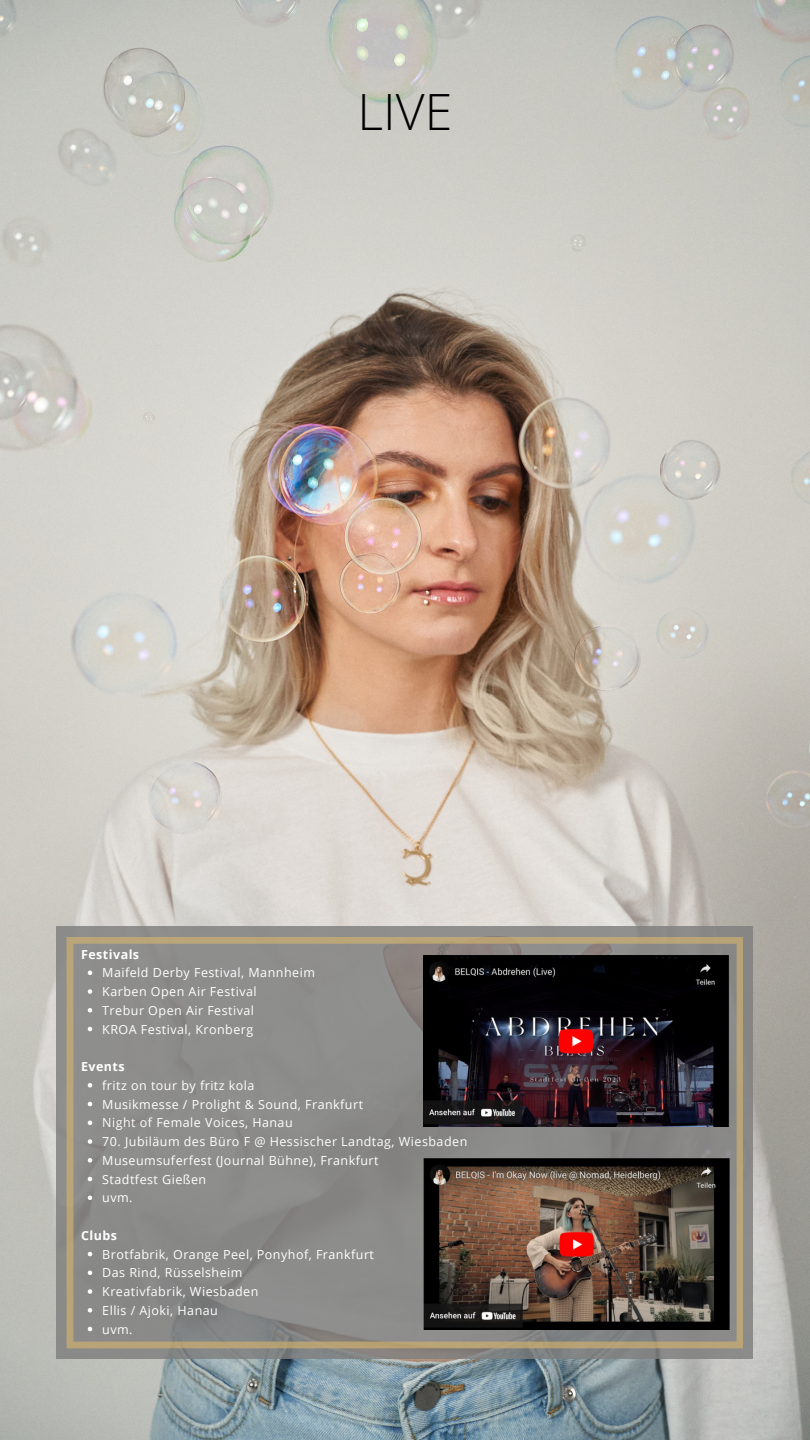
<style>
.page{position:relative;width:810px;height:1440px;background:#fff}
.page>*{position:absolute;margin:0;border:0;box-sizing:border-box;transform-origin:0 0}
.t1{font:300 50px "Open Sans";color:#000}
.t2{font:12.5px "Open Sans";letter-spacing:.04em;color:#fff}
.t3{font:700 12.5px "Open Sans";letter-spacing:.04em;color:#fff}
</style>
<div class="page">
<img style="left:0;top:0;width:810px;height:1440px">
<svg style="left:57px;top:927px;width:696px;height:432px;fill:#8b8b89"></svg>
<svg style="left:67px;top:937px;width:676px;height:411px;fill:#8d8c8b"></svg>
<svg style="left:88px;top:971px;width:4px;height:4px"></svg>
<svg style="left:88px;top:989px;width:4px;height:5px"></svg>
<svg style="left:88px;top:1008px;width:4px;height:5px"></svg>
<svg style="left:88px;top:1027px;width:4px;height:4px"></svg>
<svg style="left:88px;top:1083px;width:4px;height:5px"></svg>
<svg style="left:88px;top:1102px;width:4px;height:4px"></svg>
<svg style="left:88px;top:1121px;width:4px;height:4px"></svg>
<svg style="left:88px;top:1139px;width:4px;height:5px"></svg>
<svg style="left:88px;top:1158px;width:4px;height:5px"></svg>
<svg style="left:88px;top:1177px;width:4px;height:4px"></svg>
<svg style="left:88px;top:1196px;width:4px;height:4px"></svg>
<svg style="left:88px;top:1252px;width:4px;height:4px"></svg>
<svg style="left:88px;top:1271px;width:4px;height:4px"></svg>
<svg style="left:88px;top:1289px;width:4px;height:5px"></svg>
<svg style="left:88px;top:1308px;width:4px;height:5px"></svg>
<svg style="left:88px;top:1327px;width:4px;height:4px"></svg>
<img style="left:423px;top:955px;width:306px;height:171px">
<img style="left:423px;top:1158px;width:306px;height:171px">
<p class="t1" style="left:358px;top:77px;width:96px">LIVE</p>
<p class="t3" style="left:81px;top:945px;width:60px">Festivals</p>
<p class="t2" style="left:102px;top:964px;width:214px">Maifeld Derby Festival, Mannheim</p>
<p class="t2" style="left:102px;top:983px;width:156px">Karben Open Air Festival</p>
<p class="t2" style="left:102px;top:1001px;width:153px">Trebur Open Air Festival</p>
<p class="t2" style="left:102px;top:1020px;width:153px">KROA Festival, Kronberg</p>
<p class="t3" style="left:81px;top:1058px;width:45px">Events</p>
<p class="t2" style="left:102px;top:1076px;width:154px">fritz on tour by fritz kola</p>
<p class="t2" style="left:102px;top:1095px;width:262px">Musikmesse / Prolight &amp; Sound, Frankfurt</p>
<p class="t2" style="left:102px;top:1114px;width:192px">Night of Female Voices, Hanau</p>
<p class="t2" style="left:102px;top:1133px;width:367px">70. Jubiläum des Büro F @ Hessischer Landtag, Wiesbaden</p>
<p class="t2" style="left:102px;top:1151px;width:278px">Museumsuferfest (Journal Bühne), Frankfurt</p>
<p class="t2" style="left:102px;top:1170px;width:106px">Stadtfest Gießen</p>
<p class="t2" style="left:102px;top:1189px;width:32px">uvm.</p>
<p class="t3" style="left:81px;top:1226px;width:38px">Clubs</p>
<p class="t2" style="left:102px;top:1245px;width:273px">Brotfabrik, Orange Peel, Ponyhof, Frankfurt</p>
<p class="t2" style="left:102px;top:1264px;width:142px">Das Rind, Rüsselsheim</p>
<p class="t2" style="left:102px;top:1283px;width:158px">Kreativfabrik, Wiesbaden</p>
<p class="t2" style="left:102px;top:1301px;width:117px">Ellis / Ajoki, Hanau</p>
<p class="t2" style="left:102px;top:1320px;width:32px">uvm.</p>
</div>
